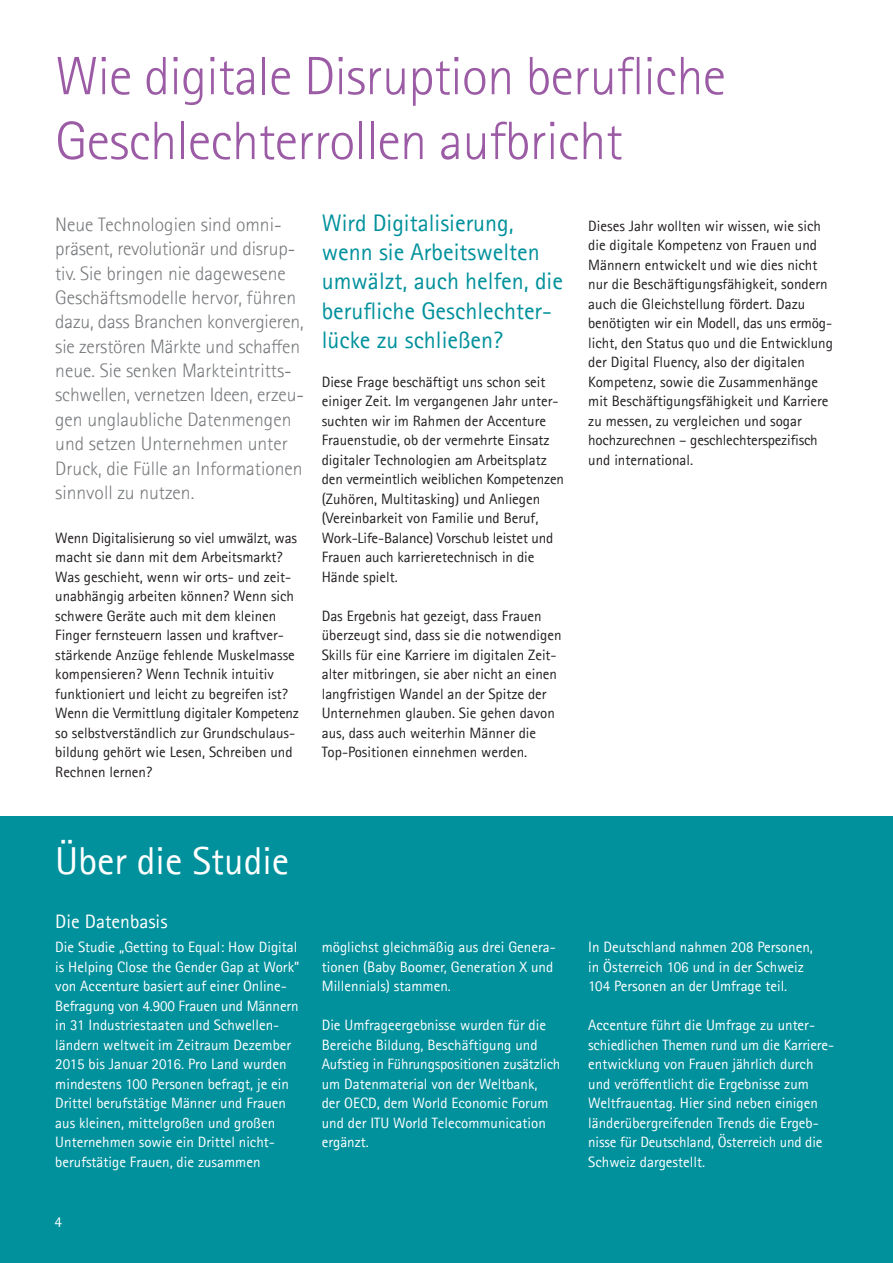
<style>
.page{position:relative;width:893px;height:1263px;background:#fff}
.page>*{position:absolute;margin:0;border:0;box-sizing:border-box;transform-origin:0 0}
.Head_innen_L1{font:300 54px/64.8px "Rotis Sans Seriffor ACN";letter-spacing:-.01em;color:#9b5ba5}
.Head_innen_L2{font:39px "Rotis Sans Seriffor ACN";color:#fff}
.Subhead_Level0{font:24px/29.2px "Rotis Sans Seriffor ACN";color:#00919c}
.Leader{font:300 19.5px/24.5px "Rotis Sans Seriffor ACN";color:#76787b}
.Subhead_Level1{font:19.5px "Rotis Sans Seriffor ACN";color:#fff}
.Body_Text{font:15px/19.5px "Rotis Sans Seriffor ACN";color:#231f20}
.Body_Text_white{font:15px/19.5px "Rotis Sans Seriffor ACN";color:#fff}
.Body_Text-2{font:15px "Rotis Sans Seriffor ACN";color:#fff}
</style>
<div class="page">
<div style="left:0;top:816px;width:893px;height:447px;background:#00919c"></div>
<p class="Head_innen_L1" style="left:55px;top:45px;width:672px">Wie digitale Disruption berufliche<br>Geschlechterrollen aufbricht</p>
<p class="Leader" style="left:55px;top:212px;width:250px">Neue Technologien sind omni&shy;präsent, revolutionär und disrup&shy;tiv. Sie bringen nie dagewesene<br>Geschäftsmodelle hervor, führen dazu, dass Branchen konvergieren, sie zerstören Märkte und schaffen neue. Sie senken Markteintritts&shy;schwellen, vernetzen Ideen, erzeu&shy;gen unglaubliche Datenmengen und setzen Unternehmen unter<br>Druck, die Fülle an Informationen sinnvoll zu nutzen.</p>
<p class="Body_Text" style="left:55px;top:528px;width:245px">Wenn Digitalisierung so viel umwälzt, was macht sie dann mit dem Arbeitsmarkt?<br>Was geschieht, wenn wir orts- und zeit&shy;unabhängig arbeiten können? Wenn sich schwere Geräte auch mit dem kleinen Finger fernsteuern lassen und kraftver&shy;stärkende Anzüge fehlende Muskelmasse kompensieren? Wenn Technik intuitiv funktioniert und leicht zu begreifen ist?<br>Wenn die Vermittlung digitaler Kompetenz so selbstverständlich zur Grundschulaus&shy;bildung gehört wie Lesen, Schreiben und Rechnen lernen?</p>
<p class="Subhead_Level0" style="left:322px;top:208px;width:243px">Wird Digitalisierung, wenn sie Arbeitswelten umwälzt, auch helfen, die berufliche Geschlechter&shy;lücke zu schließen?</p>
<p class="Body_Text" style="left:322px;top:372px;width:244px">Diese Frage beschäftigt uns schon seit einiger Zeit. Im vergangenen Jahr unter&shy;suchten wir im Rahmen der Accenture Frauenstudie, ob der vermehrte Einsatz digitaler Technologien am Arbeitsplatz den vermeintlich weiblichen Kompetenzen (Zuhören, Multitasking) und Anliegen (Vereinbarkeit von Familie und Beruf, Work-Life-Balance) Vorschub leistet und Frauen auch karrieretechnisch in die Hände spielt.</p>
<p class="Body_Text" style="left:322px;top:606px;width:241px">Das Ergebnis hat gezeigt, dass Frauen überzeugt sind, dass sie die notwendigen Skills für eine Karriere im digitalen Zeit&shy;alter mitbringen, sie aber nicht an einen langfristigen Wandel an der Spitze der Unternehmen glauben. Sie gehen davon aus, dass auch weiterhin Männer die Top-Positionen einnehmen werden.</p>
<p class="Head_innen_L2" style="left:55px;top:838px;width:235px">Über die Studie</p>
<p class="Subhead_Level1" style="left:55px;top:910px;width:114px">Die Datenbasis</p>
<p class="Body_Text_white" style="left:55px;top:938px;width:246px">Die Studie „Getting to Equal: How Digital is Helping Close the Gender Gap at Work” von Accenture basiert auf einer Online-Befragung von 4.900 Frauen und Männern in 31 Industriestaaten und Schwellen&shy;ländern weltweit im Zeitraum Dezember 2015 bis Januar 2016. Pro Land wurden mindestens 100 Personen befragt, je ein Drittel berufstätige Männer und Frauen aus kleinen, mittelgroßen und großen Unternehmen sowie ein Drittel nicht&shy;berufstätige Frauen, die zusammen</p>
<p class="Body_Text_white" style="left:322px;top:938px;width:234px;text-align:justify">möglichst gleichmäßig aus drei Genera&shy;tionen (Baby Boomer, Generation X und Millennials) stammen.</p>
<p class="Body_Text_white" style="left:322px;top:1016px;width:240px">Die Umfrageergebnisse wurden für die Bereiche Bildung, Beschäftigung und Aufstieg in Führungspositionen zusätzlich um Datenmaterial von der Weltbank,<br>der OECD, dem World Economic Forum und der ITU World Telecommunication ergänzt.</p>
<p class="Body_Text-2" style="left:54px;top:1213px;width:9px">4</p>
<p class="Body_Text" style="left:588px;top:216px;width:246px">Dieses Jahr wollten wir wissen, wie sich die digitale Kompetenz von Frauen und Männern entwickelt und wie dies nicht nur die Beschäftigungsfähigkeit, sondern auch die Gleichstellung fördert. Dazu benötigten wir ein Modell, das uns ermög&shy;licht, den Status quo und die Entwicklung der Digital Fluency, also der digitalen Kompetenz, sowie die Zusammenhänge mit Beschäftigungsfähigkeit und Karriere zu messen, zu vergleichen und sogar hochzurechnen – geschlechterspezifisch und international.</p>
<p class="Body_Text_white" style="left:588px;top:938px;width:226px">In Deutschland nahmen 208 Personen, in Österreich 106 und in der Schweiz<br>104 Personen an der Umfrage teil.</p>
<p class="Body_Text_white" style="left:588px;top:1016px;width:247px">Accenture führt die Umfrage zu unter&shy;schiedlichen Themen rund um die Karriere&shy;entwicklung von Frauen jährlich durch und veröffentlicht die Ergebnisse zum Weltfrauentag. Hier sind neben einigen länderübergreifenden Trends die Ergeb&shy;nisse für Deutschland, Österreich und die Schweiz dargestellt.</p>
</div>
